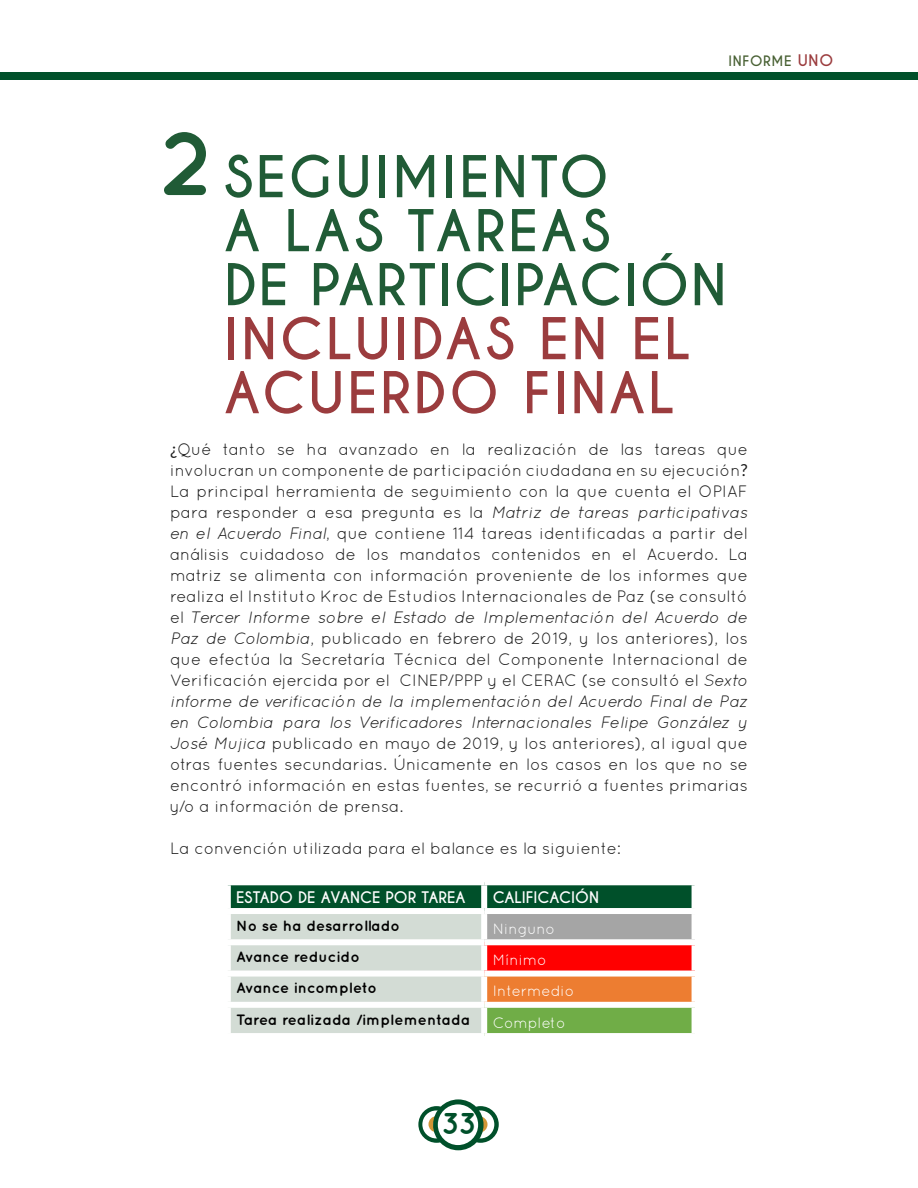
<style>
.page{position:relative;width:918px;height:1188px;background:#fff}
.page>*{position:absolute;margin:0;border:0;box-sizing:border-box;transform-origin:0 0}
.t1{font:700 90px "Quicksand";color:#205b36}
.t2{font:700 54px/54px "Caviar Dreams";letter-spacing:.04em;color:#205b36}
.t3{font:700 54px/54px "Caviar Dreams";letter-spacing:.05em;color:#9b3c3e}
.t4{font:700 30px "Quicksand";color:#00502a}
.t5{font:16.5px/21px "Quicksand";color:#1a1a1a;text-align:justify}
.t6{font:700 15px "Quicksand";color:#000}
.t7{font:700 15px "Caviar Dreams";color:#fff}
.t8{font:15px "Quicksand";color:#fff}
.t9{font:700 13.5px "Caviar Dreams";letter-spacing:.05em;color:#496134}
.s1{font-size:15px;color:#9b3c3e}
.s2{font-family:"Lato"}
.s3{font-style:italic}
</style>
<div class="page">
<div style="left:0;top:72px;width:918px;height:8px;background:#00502a"></div>
<svg style="left:462px;top:1106px;width:37px;height:37px"></svg>
<div style="left:467px;top:1110px;width:27px;height:28px;background:#fff;border-radius:50%"></div>
<svg style="left:483px;top:1117px;width:5px;height:15px"></svg>
<svg style="left:418px;top:1106px;width:37px;height:37px"></svg>
<div style="left:422px;top:1110px;width:28px;height:28px;background:#fff;border-radius:50%"></div>
<svg style="left:429px;top:1116px;width:5px;height:16px"></svg>
<svg style="left:433px;top:1099px;width:51px;height:51px"></svg>
<div style="left:438px;top:1104px;width:40px;height:41px;background:#fff;border-radius:50%"></div>
<svg style="left:231px;top:885px;width:461px;height:148px;background:#96b3a4"></svg>
<div style="left:484px;top:911px;width:211px;height:31px;background:#a5a5a5"></div>
<div style="left:484px;top:942px;width:211px;height:32px;background:#f00"></div>
<div style="left:484px;top:974px;width:211px;height:31px;background:#ed7d31"></div>
<div style="left:484px;top:1005px;width:211px;height:31px;background:#70ad47"></div>
<div style="left:481px;top:885px;width:6px;height:23px;background:#fff"></div>
<div style="left:225px;top:908px;width:259px;height:6px;background:#fff"></div>
<div style="left:484px;top:908px;width:214px;height:6px;background:#fff"></div>
<div style="left:481px;top:914px;width:6px;height:25px;background:#fff"></div>
<div style="left:692px;top:914px;width:6px;height:25px;background:#fff"></div>
<div style="left:225px;top:939px;width:259px;height:6px;background:#fff"></div>
<div style="left:484px;top:939px;width:214px;height:6px;background:#fff"></div>
<div style="left:481px;top:945px;width:6px;height:26px;background:#fff"></div>
<div style="left:692px;top:945px;width:6px;height:26px;background:#fff"></div>
<div style="left:225px;top:971px;width:259px;height:6px;background:#fff"></div>
<div style="left:484px;top:971px;width:214px;height:6px;background:#fff"></div>
<div style="left:481px;top:977px;width:6px;height:25px;background:#fff"></div>
<div style="left:692px;top:977px;width:6px;height:25px;background:#fff"></div>
<div style="left:225px;top:1002px;width:259px;height:6px;background:#fff"></div>
<div style="left:484px;top:1002px;width:214px;height:6px;background:#fff"></div>
<div style="left:481px;top:1008px;width:6px;height:25px;background:#fff"></div>
<div style="left:692px;top:1008px;width:6px;height:25px;background:#fff"></div>
<div style="left:484px;top:1033px;width:214px;height:6px;background:#fff"></div>
<p class="t9" style="left:729px;top:53px;width:106px">INFORME <span class="s1">UNO</span></p>
<h1 class="t1" style="left:159px;top:110px;width:55px">2</h1>
<h2 class="t2" style="left:224px;top:151px;width:504px">SEGUIMIENTO<br>A LAS TAREAS<br>DE PARTICIPACIÓN</h2>
<h2 class="t3" style="left:224px;top:313px;width:468px">INCLUIDAS EN EL<br>ACUERDO FINAL</h2>
<p class="t5" style="left:170px;top:439px;width:579px"><span class="s2">¿</span>Qué tanto se ha avanzado en la realización de las tareas que involucran un componente de participación ciudadana en su ejecución<span class="s2">?<br></span>La principal herramienta de seguimiento con la que cuenta el OPIAF para responder a esa pregunta es la <span class="s3">Matriz de tareas participativas en el Acuerdo Final</span>, que contiene 114 tareas identificadas a partir del análisis cuidadoso de los mandatos contenidos en el Acuerdo. La matriz se alimenta con información proveniente de los informes que realiza el Instituto Kroc de Estudios Internacionales de Paz (se consultó el <span class="s3">Tercer Informe sobre el Estado de Implementación del Acuerdo de Paz de Colombia</span>, publicado en febrero de 2019, y los anteriores), los que efectúa la Secretaría Técnica del Componente Internacional de Verificación ejercida por el CINEP/PPP y el CERAC (se consultó el <span class="s3">Sexto informe de verificación de la implementación del Acuerdo Final de Paz en Colombia para los Verificadores Internacionales Felipe González y José Mujica</span> publicado en mayo de 2019, y los anteriores), al igual que otras fuentes secundarias. Únicamente en los casos en los que no se encontró información en estas fuentes, se recurrió a fuentes primarias y/o a información de prensa.</p>
<p class="t5" style="left:170px;top:838px;width:452px">La convención utilizada para el balance es la siguiente:</p>
<p class="t7" style="left:236px;top:888px;width:231px">ESTADO DE AVANCE POR TAREA</p>
<p class="t7" style="left:493px;top:888px;width:108px">CALIFICACIÓN</p>
<p class="t6" style="left:236px;top:917px;width:165px">No se ha desarrollado</p>
<p class="t8" style="left:493px;top:920px;width:64px">Ninguno</p>
<p class="t6" style="left:236px;top:948px;width:125px">Avance reducido</p>
<p class="t8" style="left:493px;top:951px;width:55px">Mínimo</p>
<p class="t6" style="left:236px;top:979px;width:142px">Avance incompleto</p>
<p class="t8" style="left:493px;top:982px;width:83px">Intermedio</p>
<p class="t6" style="left:236px;top:1010px;width:235px">Tarea realizada /implementada</p>
<p class="t8" style="left:493px;top:1014px;width:74px">Completo</p>
<h3 class="t4" style="left:442px;top:1105px;width:37px">33</h3>
</div>
